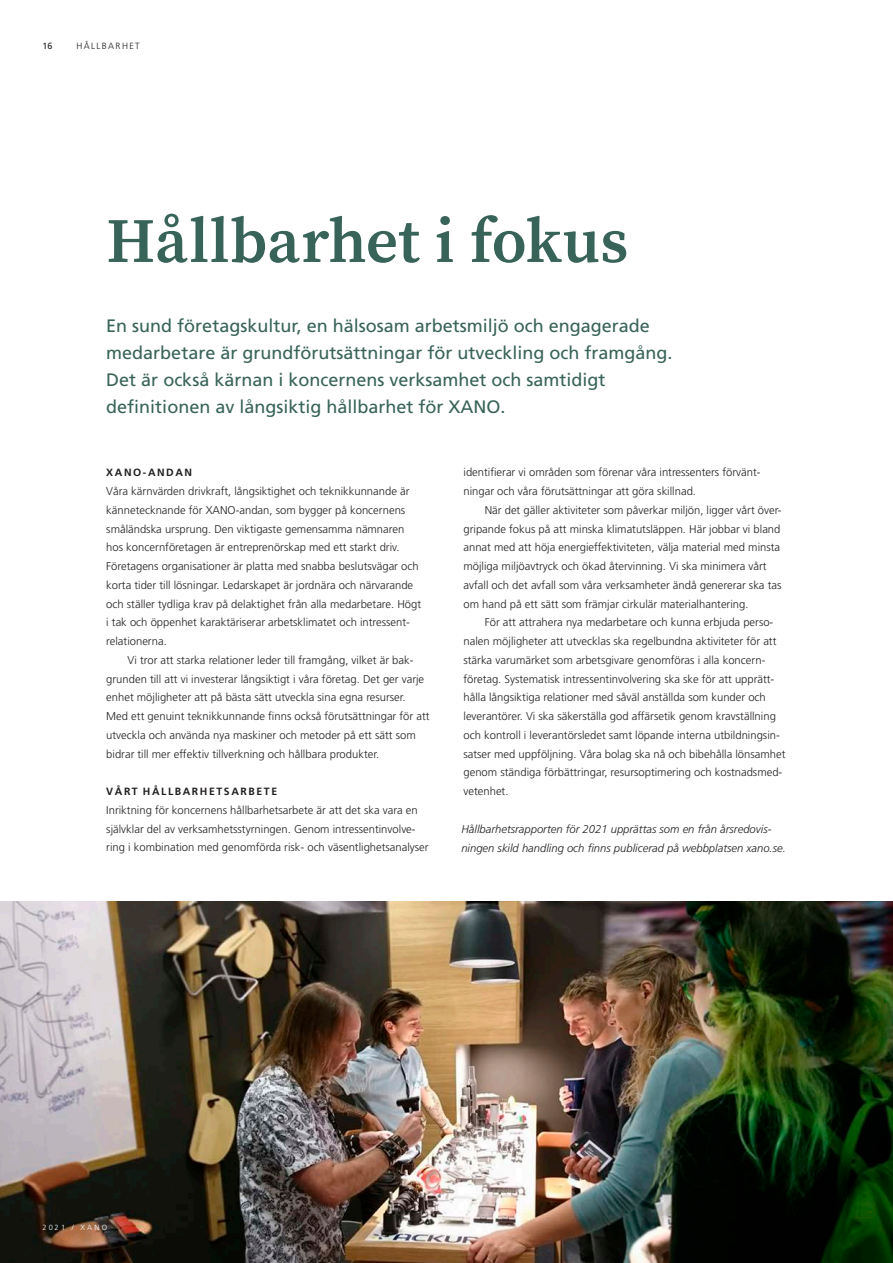
<style>
.page{position:relative;width:893px;height:1263px;background:#fff}
.page>*{position:absolute;margin:0;border:0;box-sizing:border-box;transform-origin:0 0}
.Huvudrubrik_blå{font:600 63px "Source Serif Pro";color:#386359}
.Ingress{font:18px/27px "Frutiger";color:#386359}
.Brödtext_indrag{font:300 11.25px/18.8px "Frutiger";color:#231f20}
.Brödtext{font:300 11.25px/18.8px "Frutiger";color:#231f20}
.Brödtext-2{font:italic 300 11.25px/18.8px "Frutiger";color:#231f20}
.Mellanrubrik{font:700 10.5px "Frutiger";letter-spacing:.15em;color:#231f20}
.t1{font:300 9px "Frutiger";letter-spacing:.15em;color:#231f20}
.t2{font:9px "Frutiger";color:#231f20}
.t3{font:300 7.5px "Frutiger";letter-spacing:.3em;color:#fff}
</style>
<div class="page">
<img style="left:0;top:901px;width:893px;height:362px">
<p class="t2" style="left:43px;top:41px;width:12px">16</p>
<p class="t1" style="left:77px;top:41px;width:65px">HÅLLBARHET</p>
<p class="Huvudrubrik_blå" style="left:106px;top:198px;width:523px">Hållbarhet i fokus</p>
<p class="Ingress" style="left:106px;top:313px;width:568px">En sund företagskultur, en hälsosam arbetsmiljö och engagerade medarbetare är grundförutsättningar för utveckling och framgång.<br>Det är också kärnan i koncernens verksamhet och samtidigt definitionen av långsiktig hållbarhet för XANO.</p>
<p class="Mellanrubrik" style="left:106px;top:466px;width:87px">XANO-ANDAN</p>
<p class="Brödtext" style="left:106px;top:482px;width:316px">Våra kärnvärden drivkraft, långsiktighet och teknikkunnande är kännetecknande för XANO-andan, som bygger på koncernens småländska ursprung. Den viktigaste gemensamma nämnaren hos koncernföretagen är entreprenörskap med ett starkt driv.<br>Företagens organisationer är platta med snabba beslutsvägar och korta tider till lösningar. Ledarskapet är jordnära och närvarande och ställer tydliga krav på delaktighet från alla medarbetare. Högt i tak och öppenhet karaktäriserar arbetsklimatet och intressent&shy;relationerna.</p>
<p class="Brödtext_indrag" style="left:106px;top:651px;width:325px;text-indent:21px">Vi tror att starka relationer leder till framgång, vilket är bak&shy;grunden till att vi investerar långsiktigt i våra företag. Det ger varje enhet möjligheter att på bästa sätt utveckla sina egna resurser.<br>Med ett genuint teknikkunnande finns också förutsättningar för att utveckla och använda nya maskiner och metoder på ett sätt som bidrar till mer effektiv tillverkning och hållbara produkter.</p>
<p class="Mellanrubrik" style="left:106px;top:785px;width:172px">VÅRT HÅLLBARHETSARBETE</p>
<p class="Brödtext" style="left:106px;top:801px;width:324px">Inriktning för koncernens hållbarhetsarbete är att det ska vara en självklar del av verksamhetsstyrningen. Genom intressentinvolve&shy;ring i kombination med genomförda risk- och väsentlighetsanalyser</p>
<p class="Brödtext" style="left:463px;top:463px;width:299px">identifierar vi områden som förenar våra intressenters förvänt&shy;ningar och våra förutsättningar att göra skillnad.</p>
<p class="Brödtext_indrag" style="left:463px;top:501px;width:320px;text-indent:21px">När det gäller aktiviteter som påverkar miljön, ligger vårt över&shy;gripande fokus på att minska klimatutsläppen. Här jobbar vi bland annat med att höja energieffektiviteten, välja material med minsta möjliga miljöavtryck och ökad återvinning. Vi ska minimera vårt avfall och det avfall som våra verksamheter ändå genererar ska tas om hand på ett sätt som främjar cirkulär materialhantering.</p>
<p class="Brödtext_indrag" style="left:463px;top:613px;width:323px;text-indent:21px">För att attrahera nya medarbetare och kunna erbjuda perso&shy;nalen möjligheter att utvecklas ska regelbundna aktiviteter för att stärka varumärket som arbetsgivare genomföras i alla koncern&shy;företag. Systematisk intressentinvolvering ska ske för att upprätt&shy;hålla långsiktiga relationer med såväl anställda som kunder och leverantörer. Vi ska säkerställa god affärsetik genom kravställning och kontroll i leverantörsledet samt löpande interna utbildningsin&shy;satser med uppföljning. Våra bolag ska nå och bibehålla lönsamhet genom ständiga förbättringar, resursoptimering och kostnadsmed&shy;vetenhet.</p>
<p class="Brödtext-2" style="left:461px;top:820px;width:326px">Hållbarhetsrapporten för 2021 upprättas som en från årsredovis&shy;ningen skild handling och finns publicerad på webbplatsen xano.se.</p>
<p class="t3" style="left:43px;top:1223px;width:66px">2021 / XANO</p>
</div>
